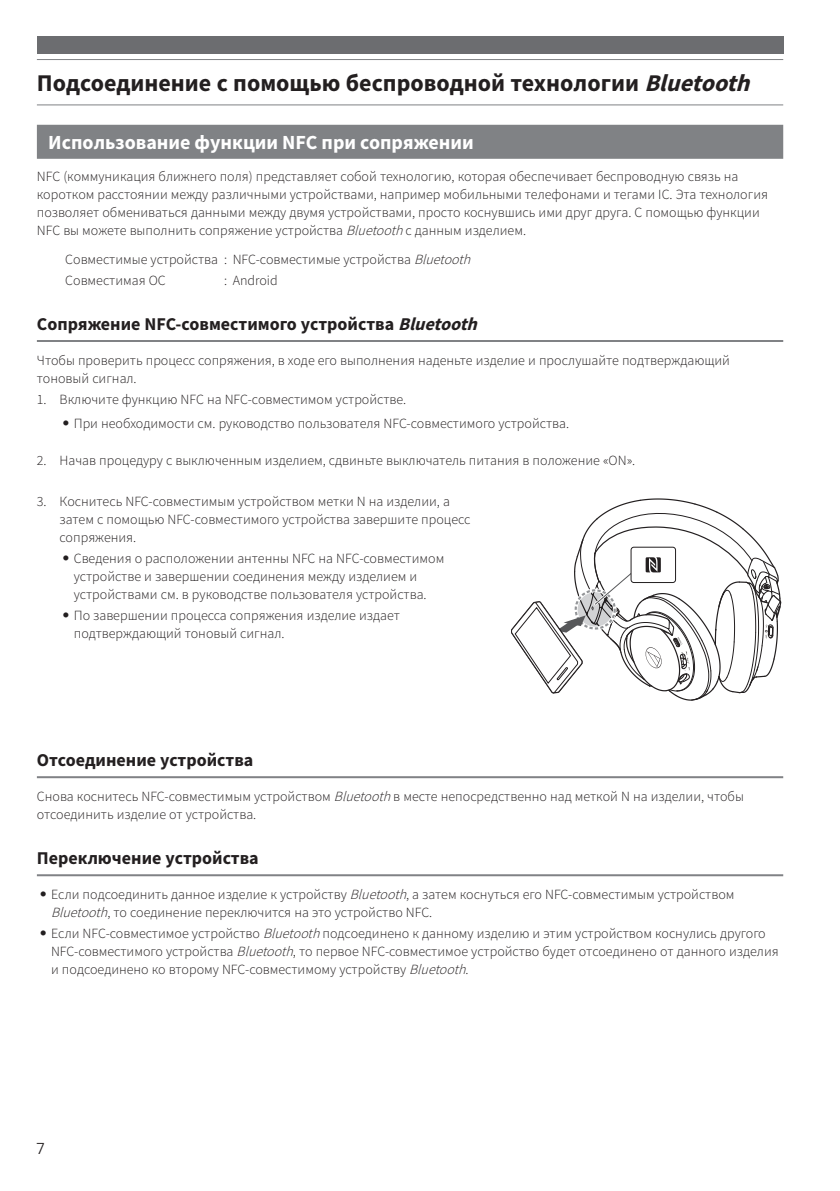
<style>
.page{position:relative;width:840px;height:1191px;background:#fff}
.page>*{position:absolute;margin:0;border:0;box-sizing:border-box;transform-origin:0 0}
.t1{font:700 24px "Source Sans Pro";color:#231f20}
.t2{font:700 20px "Source Sans Pro";color:#fff}
.t3{font:700 18px "Source Sans Pro";color:#231f20}
.t4{font:300 16px "Univers LT Std";color:#231f20}
.t5{font:300 14px/18px "Source Sans Pro";color:#231f20}
.s1{font-style:italic}
.s2{font-family:"Univers LT Std"}
</style>
<div class="page">
<hr style="left:37px;top:104px;width:745px;height:1px;background:#808285">
<hr style="left:37px;top:59px;width:745px;height:1px;background:#808285">
<div style="left:37px;top:37px;width:745px;height:17px;background:#6c6d70"></div>
<div style="left:37px;top:125px;width:745px;height:34px;background:#808285"></div>
<hr style="left:37px;top:340px;width:745px;height:2px;background:#808285">
<hr style="left:37px;top:776px;width:745px;height:2px;background:#808285">
<hr style="left:37px;top:874px;width:745px;height:2px;background:#808285">
<svg style="left:511px;top:498px;width:270px;height:203px"></svg>
<h1 class="t1" style="left:37px;top:67px;width:722px">Подсоединение с помощью беспроводной технологии <span class="s1">Bluetooth</span></h1>
<h2 class="t2" style="left:48px;top:129px;width:427px">Использование функции NFC при сопряжении</h2>
<p class="t5" style="left:37px;top:168px;width:732px">NFC (коммуникация ближнего поля) представляет собой технологию, которая обеспечивает беспроводную связь на коротком расстоянии между различными устройствами, например мобильными телефонами и тегами IC. Эта технология позволяет обмениваться данными между двумя устройствами, просто коснувшись ими друг друга. С помощью функции NFC вы можете выполнить сопряжение устройства <span class="s1">Bluetooth</span>с данным изделием.</p>
<p class="t5" style="left:65px;top:249px;width:411px;line-height:20.8px">Совместимые устройства : NFC-совместимые устройства <span class="s1">Bluetooth<br></span>Совместимая ОС</p>
<p class="t5" style="left:224px;top:271px;width:55px">: Android</p>
<p class="t3" style="left:37px;top:312px;width:447px">Сопряжение NFC-совместимого устройства <span class="s1">Bluetooth</span></p>
<p class="t5" style="left:37px;top:351px;width:694px">Чтобы проверить процесс сопряжения, в ходе его выполнения наденьте изделие и прослушайте подтверждающий тоновый сигнал.</p>
<p class="t5" style="left:37px;top:390px;width:371px">1. Включите функцию NFC на NFC-совместимом устройстве.</p>
<p class="t5" style="left:62px;top:414px;width:508px"><span class="s2">•</span> При необходимости см. руководство пользователя NFC-совместимого устройства.</p>
<p class="t5" style="left:37px;top:452px;width:599px">2. Начав процедуру с выключенным изделием, сдвиньте выключатель питания в положение «ON».</p>
<p class="t5" style="left:60px;top:492px;width:412px;text-indent:-23px">3. Коснитесь NFC-совместимым устройством метки N на изделии, а затем с помощью NFC-совместимого устройства завершите процесс сопряжения.</p>
<p class="t5" style="left:74px;top:549px;width:372px;text-indent:-11px"><span class="s2">•</span> Сведения о расположении антенны NFC на NFC-совместимом устройстве и завершении соединения между изделием и устройствами см. в руководстве пользователя устройства.</p>
<p class="t5" style="left:74px;top:606px;width:327px;text-indent:-11px"><span class="s2">•</span> По завершении процесса сопряжения изделие издает подтверждающий тоновый сигнал.</p>
<p class="t3" style="left:37px;top:748px;width:218px">Отсоединение устройства</p>
<p class="t5" style="left:37px;top:787px;width:708px">Снова коснитесь NFC-совместимым устройством <span class="s1">Bluetooth</span>в месте непосредственно над меткой N на изделии, чтобы отсоединить изделие от устройства.</p>
<p class="t3" style="left:37px;top:846px;width:223px">Переключение устройства</p>
<p class="t5" style="left:51px;top:885px;width:684px;text-indent:-11px"><span class="s2">•</span> Если подсоединить данное изделие к устройству <span class="s1">Bluetooth</span>, а затем коснуться его NFC-совместимым устройством<br><span class="s1">Bluetooth</span>, то соединение переключится на это устройство NFC.</p>
<p class="t5" style="left:51px;top:924px;width:728px;text-indent:-11px"><span class="s2">•</span> Если NFC-совместимое устройство <span class="s1">Bluetooth</span>подсоединено к данному изделию и этим устройством коснулись другого<br>NFC-совместимого устройства <span class="s1">Bluetooth</span>, то первое NFC-совместимое устройство будет отсоединено от данного изделия и подсоединено ко второму NFC-совместимому устройству <span class="s1">Bluetooth</span>.</p>
<p class="t4" style="left:36px;top:1138px;width:10px">7</p>
</div>
